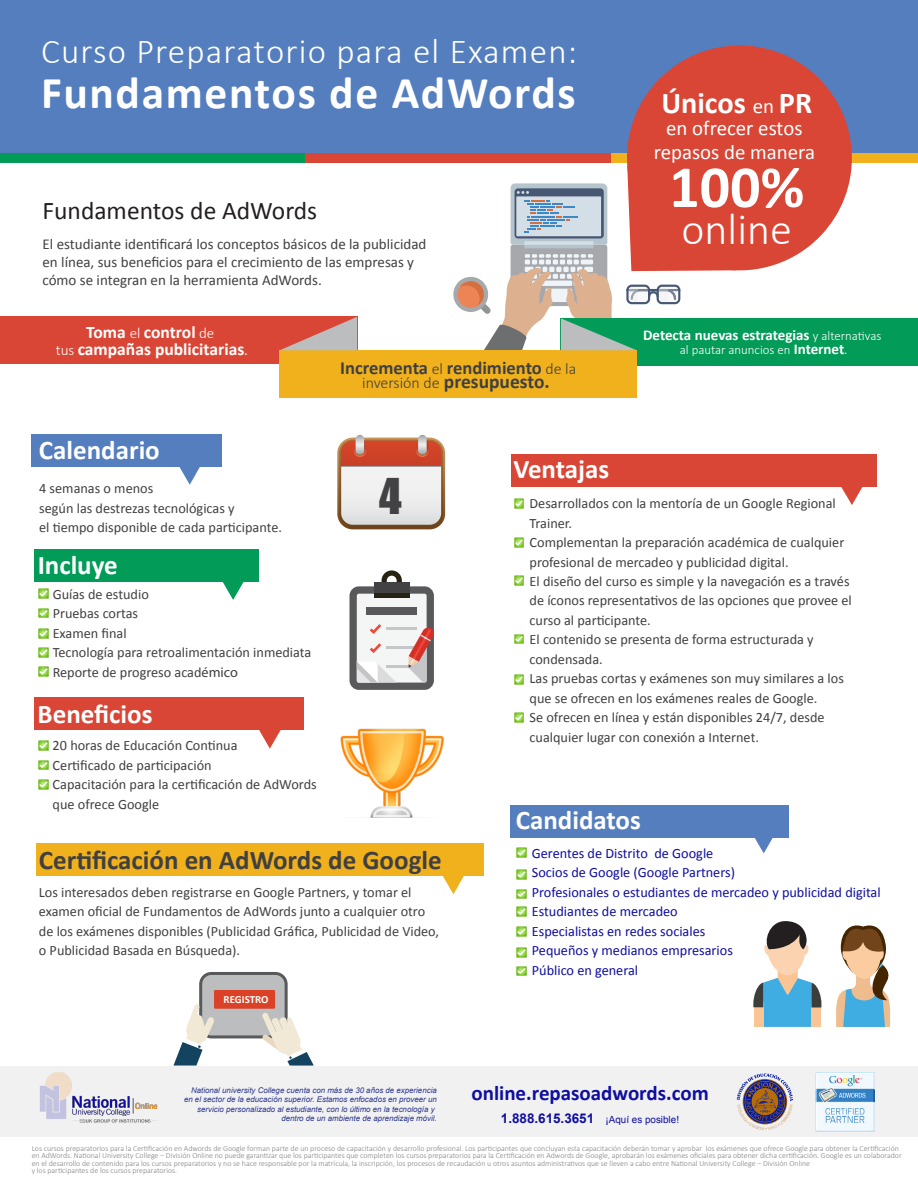
<style>
.page{position:relative;width:918px;height:1188px;background:#fff}
.page>*{position:absolute;margin:0;border:0;box-sizing:border-box;transform-origin:0 0}
.t1{font:700 60px "Calibri";color:#fff}
.t2{font:700 45.6px "Calibri";letter-spacing:.035em;color:#fff}
.t3{font:45.3px "Impact";color:#424143}
.t4{font:300 44.1px "Calibri";color:#fff}
.t5{font:300 35.1px "Calibri";letter-spacing:.035em;color:#fff}
.t6{font:700 30.3px "Calibri";color:#fff}
.t7{font:700 27px "Calibri";color:#fff}
.t8{font:700 27px "Calibri";color:#404041}
.t9{font:25.5px "Calibri";color:#231f20}
.t10{font:700 21px "Calibri";color:#0f0e9f}
.t11{font:20.85px/24.8px "Calibri";color:#fff;text-align:center}
.t12{font:700 19.5px "Calibri";color:#404041}
.t13{font:700 18.6px "Calibri";color:#404041}
.t14{font:700 17.55px/16.4px "Calibri";color:#fff;text-align:center}
.t15{font:15px/18px "Calibri";color:#404041}
.t16{font:700 15px "Calibri";color:#fff}
.t17{font:14.25px/19.5px "Calibri";color:#404041}
.t18{font:14.25px/19.5px "Calibri";color:#0f0e9f}
.t19{font:300 12.9px "Calibri";color:#fff}
.t20{font:700 10.95px "Calibri";color:#fff}
.t21{font:9.9px "Arial";color:#0f0e9f}
.t22{font:italic 7.95px/9.4px "Arial";color:#2c368c;text-align:right}
.t23{font:300 7.8px/7.5px "Calibri";color:#808184}
.s1{font-weight:300;font-size:15px}
.s2{font-weight:400;font-size:15px}
.s3{font-weight:300;font-size:15.9px}
.s4{font-weight:400;font-size:20.85px}
.s5{font-weight:300;font-size:12.9px}
.s6{font-weight:700;font-size:15px}
.s7{font-weight:400}
.s8{font-family:"Myriad Pro"}
.s9{font-weight:700;font-size:13.5px}
</style>
<div class="page">
<div style="left:201px;top:973px;width:85px;height:64px;background:#bbbdbf;border-radius:11px"></div>
<div style="left:199px;top:972px;width:89px;height:66px;border:3px solid #58595b;border-radius:11px"></div>
<div style="left:32px;top:434px;width:190px;height:32px;background:#547ebe"></div>
<div style="left:35px;top:698px;width:269px;height:32px;background:#da4635"></div>
<svg style="left:259px;top:730px;width:22px;height:19px"></svg>
<div style="left:511px;top:454px;width:366px;height:32px;background:#da4635"></div>
<svg style="left:841px;top:486px;width:22px;height:19px"></svg>
<div style="left:36px;top:843px;width:447px;height:33px;background:#f0b11d"></div>
<svg style="left:443px;top:876px;width:21px;height:18px"></svg>
<div style="left:511px;top:805px;width:278px;height:32px;background:#547ebe"></div>
<div style="left:35px;top:549px;width:224px;height:32px;background:#029b58"></div>
<div style="left:0;top:1066px;width:918px;height:70px;background:#f1f1f2"></div>
<div style="left:0;top:317px;width:357px;height:47px;background:#da4635"></div>
<div style="left:561px;top:318px;width:357px;height:48px;background:#029b58"></div>
<div style="left:280px;top:350px;width:357px;height:47px;background:#f0b11d"></div>
<svg style="left:280px;top:317px;width:77px;height:33px"></svg>
<div style="left:0;top:0;width:918px;height:154px;background:#547ebe"></div>
<svg style="left:39px;top:589px;width:10px;height:10px"></svg>
<svg style="left:39px;top:608px;width:10px;height:10px"></svg>
<svg style="left:39px;top:628px;width:10px;height:10px"></svg>
<svg style="left:39px;top:647px;width:10px;height:10px"></svg>
<svg style="left:39px;top:667px;width:10px;height:10px"></svg>
<svg style="left:39px;top:740px;width:10px;height:10px"></svg>
<svg style="left:39px;top:760px;width:10px;height:10px"></svg>
<svg style="left:39px;top:780px;width:10px;height:10px"></svg>
<img style="left:40px;top:1072px;width:118px;height:51px">
<div style="left:611px;top:154px;width:307px;height:9px;background:#f0b11d"></div>
<div style="left:304px;top:154px;width:307px;height:9px;background:#da4635"></div>
<div style="left:0;top:154px;width:305px;height:9px;background:#029b58"></div>
<svg style="left:615px;top:45px;width:249px;height:226px;fill:#da4635"></svg>
<svg style="left:453px;top:166px;width:283px;height:185px"></svg>
<svg style="left:337px;top:438px;width:108px;height:91px"></svg>
<svg style="left:356px;top:435px;width:8px;height:20px"></svg>
<svg style="left:418px;top:435px;width:9px;height:20px"></svg>
<svg style="left:514px;top:498px;width:10px;height:10px"></svg>
<svg style="left:514px;top:713px;width:10px;height:10px"></svg>
<svg style="left:514px;top:538px;width:10px;height:9px"></svg>
<svg style="left:514px;top:576px;width:10px;height:9px"></svg>
<svg style="left:514px;top:634px;width:10px;height:10px"></svg>
<svg style="left:514px;top:674px;width:10px;height:10px"></svg>
<svg style="left:516px;top:848px;width:10px;height:10px"></svg>
<svg style="left:516px;top:869px;width:10px;height:10px"></svg>
<svg style="left:516px;top:889px;width:10px;height:10px"></svg>
<svg style="left:516px;top:907px;width:10px;height:10px"></svg>
<svg style="left:516px;top:927px;width:10px;height:10px"></svg>
<svg style="left:516px;top:947px;width:10px;height:10px"></svg>
<svg style="left:516px;top:966px;width:10px;height:10px"></svg>
<svg style="left:753px;top:837px;width:22px;height:16px"></svg>
<svg style="left:222px;top:581px;width:22px;height:19px"></svg>
<svg style="left:753px;top:921px;width:69px;height:106px"></svg>
<svg style="left:836px;top:925px;width:55px;height:102px"></svg>
<svg style="left:179px;top:466px;width:22px;height:19px"></svg>
<div style="left:349px;top:586px;width:85px;height:104px;background:#59595c;border-radius:9px"></div>
<div style="left:357px;top:594px;width:70px;height:89px;background:#f4f5f5;border-radius:2px"></div>
<svg style="left:357px;top:662px;width:39px;height:21px"></svg>
<svg style="left:382px;top:570px;width:20px;height:12px"></svg>
<div style="left:374px;top:582px;width:35px;height:16px;background:#424143"></div>
<hr style="left:374px;top:594px;width:35px;height:4px;background:#262312">
<svg style="left:370px;top:624px;width:11px;height:10px"></svg>
<hr style="left:386px;top:627px;width:30px;height:3px;background:#c4c6c7">
<hr style="left:386px;top:646px;width:30px;height:3px;background:#c4c6c7">
<svg style="left:370px;top:643px;width:11px;height:10px"></svg>
<hr style="left:386px;top:665px;width:23px;height:3px;background:#c4c6c7">
<div style="left:366px;top:607px;width:51px;height:8px;background:#59595c"></div>
<svg style="left:409px;top:627px;width:25px;height:56px"></svg>
<svg style="left:173px;top:1004px;width:42px;height:62px"></svg>
<div style="left:214px;top:990px;width:61px;height:19px;background:#db4126"></div>
<svg style="left:262px;top:1012px;width:52px;height:54px"></svg>
<img style="left:340px;top:728px;width:104px;height:90px">
<svg style="left:737px;top:1073px;width:56px;height:57px"></svg>
<img style="left:816px;top:1072px;width:59px;height:59px">
<h3 class="t5" style="left:41px;top:30px;width:538px">Curso Preparatorio para el Examen:</h3>
<h2 class="t2" style="left:41px;top:63px;width:536px">Fundamentos de AdWords</h2>
<h3 class="t9" style="left:43px;top:194px;width:276px">Fundamentos de AdWords</h3>
<p class="t15" style="left:43px;top:235px;width:385px">El estudiante identificará los conceptos básicos de la publicidad en línea, sus beneficios para el crecimiento de las empresas y cómo se integran en la herramienta AdWords.</p>
<p class="t14" style="left:56px;top:324px;width:194px">Toma <span class="s1">el</span> control <span class="s1">de<br>tus</span> campañas publicitarias<span class="s2">.</span></p>
<h3 class="t13" style="left:340px;top:356px;width:238px">Incrementa <span class="s3">el</span> rendimiento <span class="s3">de la</span></h3>
<h3 class="t12" style="left:362px;top:369px;width:189px"><span class="s3">inversión de</span> presupuesto.</h3>
<h3 class="t6" style="left:661px;top:84px;width:152px">Únicos <span class="s4">en</span> PR</h3>
<h3 class="t11" style="left:654px;top:115px;width:163px">en ofrecer estos repasos de manera</h3>
<h1 class="t1" style="left:669px;top:149px;width:137px">100%</h1>
<h3 class="t4" style="left:682px;top:202px;width:112px">online</h3>
<p class="t16" style="left:643px;top:326px;width:240px">Detecta nuevas estrategias <span class="s5">y alternativas</span></p>
<p class="t19" style="left:680px;top:342px;width:169px">al pautar anuncios en <span class="s6">Internet</span><span class="s7">.</span></p>
<h3 class="t7" style="left:39px;top:433px;width:122px">Calendario</h3>
<p class="t17" style="left:39px;top:479px;width:244px">4 semanas o menos<br>según las destrezas tecnológicas y<br>el tiempo disponible de cada participante.</p>
<h3 class="t7" style="left:38px;top:548px;width:82px">Incluye</h3>
<p class="t17" style="left:53px;top:584px;width:260px">Guías de estudio<br>Pruebas cortas<br>Examen final<br>Tecnología para retroalimentación inmediata<br>Reporte de progreso acad<span class="s8">émico</span></p>
<h3 class="t7" style="left:38px;top:697px;width:116px">Beneficios</h3>
<p class="t17" style="left:53px;top:736px;width:266px">20 horas de Educación Continua<br>Certificado de participación<br>Capacitación para la certificación de AdWords que ofrece Google</p>
<h3 class="t3" style="left:379px;top:461px;width:24px">4</h3>
<h3 class="t8" style="left:39px;top:843px;width:404px">Certificación en AdWords de Google</h3>
<p class="t17" style="left:39px;top:882px;width:402px">Los interesados deben registrarse en Google Partners, y tomar el examen oficial de Fundamentos de AdWords junto a cualquier otro de los exámenes disponibles (Publicidad Gráfica, Publicidad de Video, o Publicidad Basada en Búsqueda).</p>
<p class="t20" style="left:224px;top:992px;width:46px">REGISTRO</p>
<h3 class="t7" style="left:513px;top:452px;width:97px">Ventajas</h3>
<p class="t17" style="left:530px;top:494px;width:324px">Desarrollados con la mentoría de un Google Regional Trainer.<br>Complementan la preparación académica de cualquier profesional de mercadeo y publicidad digital.<br>El diseño del curso es simple y la navegación es a través de íconos representativos de las opciones que provee el curso al participante.<br>El contenido se presenta de forma estructurada y condensada.<br>Las pruebas cortas y exámenes son muy similares a los que se ofrecen en los exámenes reales de Google.<br>Se ofrecen en línea y están disponibles 24/7, desde cualquier lugar con conexión a Internet.</p>
<h3 class="t7" style="left:516px;top:803px;width:127px">Candidatos</h3>
<p class="t18" style="left:532px;top:843px;width:350px">Gerentes de Distrito de Google<br>Socios de Google (Google Partners)<br>Profesionales o estudiantes de mercadeo y publicidad digital Estudiantes de mercadeo<br>Especialistas en redes sociales<br>Pequeños y medianos empresarios<br>Público en general</p>
<p class="t22" style="left:184px;top:1086px;width:254px">National university College cuenta con más de 30 años de experiencia en el sector de la educación superior. Estamos enfocados en proveer un servicio personalizado al estudiante, con lo último en la tecnología y dentro de un ambiente de aprendizaje móvil.</p>
<h3 class="t10" style="left:471px;top:1080px;width:239px">online.repasoadwords.com</h3>
<p class="t21" style="left:501px;top:1113px;width:180px"><span class="s9">1.888.615.3651</span> ¡Aquí es posible!</p>
<p class="t23" style="left:32px;top:1144px;width:872px">Los cursos preparatorios para la Certificación en Adwords de Google forman parte de un proceso de capacitación y desarrollo profesional. Los participantes que concluyan esta capacitación deberán tomar y aprobar los exámenes que ofrece Google para obtener la Certificación en AdWords. National University College – División Online no puede garantizar que los participantes que completen los cursos preparatorios para la Certificación en Adwords de Google, aprobarán los exámenes oficiales para obtener dicha certificación. Google es un colaborador en el desarrollo de contenido para los cursos preparatorios y no se hace responsable por la matrícula, la inscripción, los procesos de recaudación u otros asuntos administrativos que se lleven a cabo entre National University College – División Online<br>y los participantes de los cursos preparatorios.</p>
</div>
